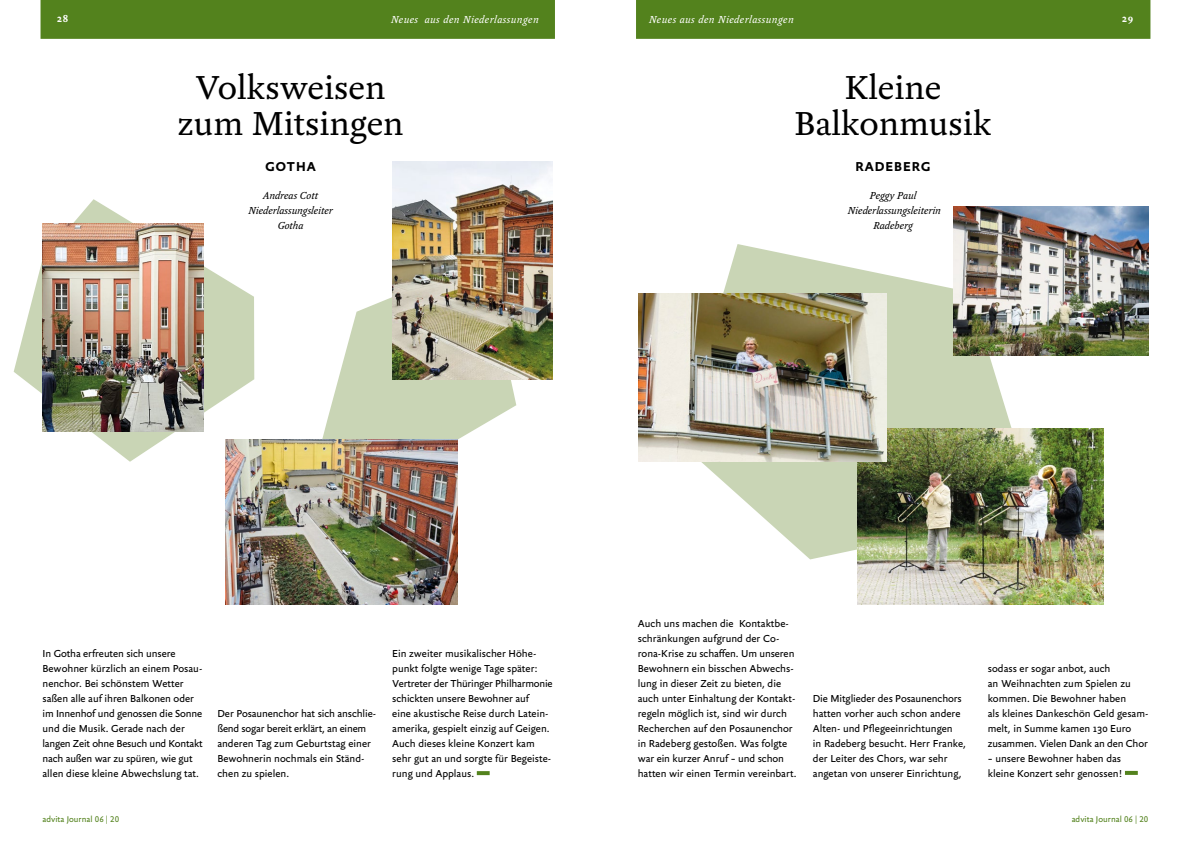
<style>
.page{position:relative;width:1191px;height:842px;background:#fff}
.page>*{position:absolute;margin:0;border:0;box-sizing:border-box;transform-origin:0 0}
.t1{font:36px/36px "Yoga Pro";color:#000;text-align:center}
.t2{font:700 14px "Yoga Sans Pro";letter-spacing:.07em;color:#000}
.t3{font:11px/15px "Yoga Sans Pro";color:#000}
.t4{font:italic 11px/15px "Yoga Pro";color:#000;text-align:center}
.t5{font:italic 11px "Yoga Pro";letter-spacing:.04em;color:#fff}
.t6{font:700 11px "Yoga Pro";color:#fff}
.t7{font:9px "Yoga Sans Pro";color:#53821d}
</style>
<div class="page">
<svg style="left:701px;top:244px;width:336px;height:315px;fill:#c9d5b5"></svg>
<img style="left:857px;top:428px;width:246px;height:176px">
<img style="left:638px;top:293px;width:248px;height:169px">
<img style="left:953px;top:207px;width:195px;height:148px">
<svg style="left:1125px;top:771px;width:12px;height:4px"></svg>
<svg style="left:322px;top:297px;width:194px;height:191px;fill:#c9d5b5"></svg>
<svg style="left:14px;top:199px;width:240px;height:263px"></svg>
<img style="left:42px;top:223px;width:161px;height:209px">
<svg style="left:477px;top:771px;width:12px;height:4px"></svg>
<img style="left:392px;top:162px;width:161px;height:217px">
<img style="left:226px;top:439px;width:231px;height:165px">
<div style="left:41px;top:0;width:514px;height:39px;background:#53821d"></div>
<div style="left:636px;top:0;width:514px;height:39px;background:#53821d"></div>
<p class="t5" style="left:54px;top:13px;width:32px">Rubrik</p>
<p class="t5" style="left:391px;top:13px;width:149px">Neues aus den Niederlassungen</p>
<p class="t5" style="left:649px;top:13px;width:146px">Neues aus den Niederlassungen</p>
<p class="t5" style="left:1103px;top:13px;width:32px">Rubrik</p>
<p class="t6" style="left:57px;top:12px;width:13px">28</p>
<p class="t6" style="left:1121px;top:12px;width:13px">29</p>
<h1 class="t1" style="left:178px;top:69px;width:227px">Volksweisen zum Mitsingen</h1>
<p class="t2" style="left:265px;top:158px;width:52px">GOTHA</p>
<p class="t4" style="left:248px;top:188px;width:86px">Andreas Cott<br>Niederlassungsleiter<br>Gotha</p>
<h1 class="t1" style="left:794px;top:69px;width:199px">Kleine<br>Balkonmusik</h1>
<p class="t2" style="left:855px;top:158px;width:77px">RADEBERG</p>
<p class="t4" style="left:848px;top:188px;width:95px">Peggy Paul<br>Niederlassungsleiterin<br>Radeberg</p>
<p class="t3" style="left:43px;top:646px;width:162px">In Gotha erfreuten sich unsere Bewohner kürzlich an einem Posau&shy;nenchor. Bei schönstem Wetter saßen alle auf ihren Balkonen oder im Innenhof und genossen die Sonne und die Musik. Gerade nach der langen Zeit ohne Besuch und Kontakt nach außen war zu spüren, wie gut allen diese kleine Abwechslung tat.</p>
<p class="t3" style="left:392px;top:646px;width:162px">Ein zweiter musikalischer Höhe&shy;punkt folgte wenige Tage später:<br>Vertreter der Thüringer Philharmonie schickten unsere Bewohner auf<br>eine akustische Reise durch Latein&shy;amerika, gespielt einzig auf Geigen.<br>Auch dieses kleine Konzert kam sehr gut an und sorgte für Begeiste&shy;rung und Applaus.</p>
<p class="t3" style="left:217px;top:706px;width:160px">Der Posaunenchor hat sich anschlie&shy;ßend sogar bereit erklärt, an einem anderen Tag zum Geburtstag einer<br>Bewohnerin nochmals ein Ständ&shy;chen zu spielen.</p>
<p class="t3" style="left:638px;top:616px;width:160px">Auch uns machen die Kontaktbe&shy;schränkungen aufgrund der Co&shy;rona-Krise zu schaffen. Um unseren Bewohnern ein bisschen Abwechs&shy;lung in dieser Zeit zu bieten, die auch unter Einhaltung der Kontakt&shy;regeln möglich ist, sind wir durch Recherchen auf den Posaunenchor in Radeberg gestoßen. Was folgte war ein kurzer Anruf – und schon hatten wir einen Termin vereinbart.</p>
<p class="t3" style="left:813px;top:691px;width:154px">Die Mitglieder des Posaunenchors hatten vorher auch schon andere<br>Alten- und Pflegeeinrichtungen<br>in Radeberg besucht. Herr Franke, der Leiter des Chors, war sehr angetan von unserer Einrichtung,</p>
<p class="t3" style="left:987px;top:661px;width:162px">sodass er sogar anbot, auch<br>an Weihnachten zum Spielen zu kommen. Die Bewohner haben<br>als kleines Dankeschön Geld gesam-- melt, in Summe kamen 130 Euro zusammen. Vielen Dank an den Chor</p>
<p class="t3" style="left:987px;top:751px;width:136px">– unsere Bewohner haben das kleine Konzert sehr genossen!</p>
<p class="t7" style="left:43px;top:814px;width:78px">advita Journal 06 | 20</p>
<p class="t7" style="left:1071px;top:814px;width:78px">advita Journal 06 | 20</p>
</div>
